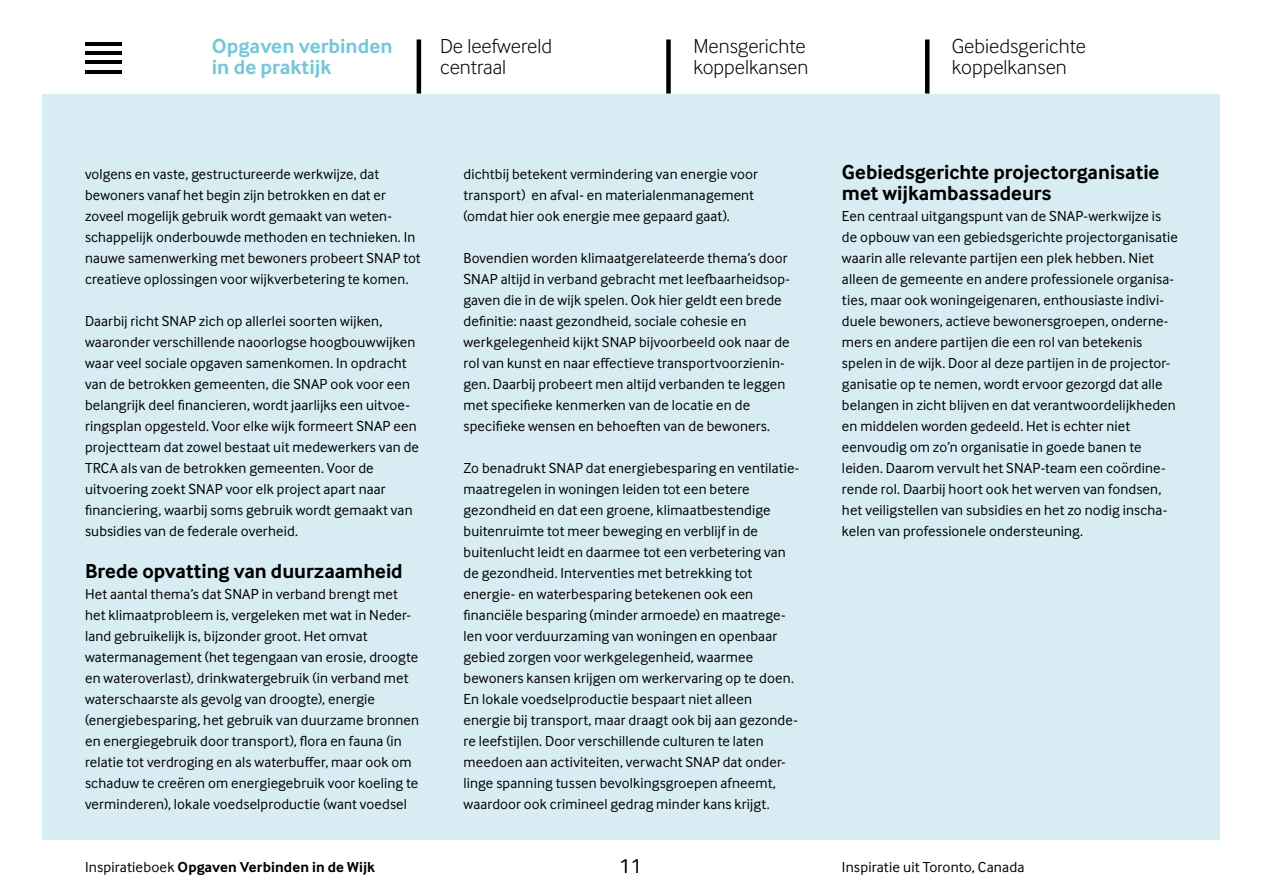
<style>
.page{position:relative;width:1263px;height:893px;background:#fff}
.page>*{position:absolute;margin:0;border:0;box-sizing:border-box;transform-origin:0 0}
.t1{font:700 21px/21px "Inter Face";letter-spacing:-.005em;color:#000}
.t2{font:300 21px/21px "Inter Face";color:#000}
.t3{font:700 21px/21px "Inter Face";color:#76c8d8}
.t4{font:21px "Inter Face";color:#000}
.t5{font:15px/21px "Inter Face";letter-spacing:.01em;color:#000}
.t6{font:700 15px "Inter Face";letter-spacing:.005em;color:#000}
.s1{font-weight:400}
</style>
<div class="page">
<div style="left:43px;top:94px;width:1177px;height:746px;background:#d7edf3"></div>
<hr style="left:85px;top:42px;width:37px;height:4px;background:#000">
<hr style="left:85px;top:51px;width:37px;height:4px;background:#000">
<hr style="left:85px;top:61px;width:37px;height:3px;background:#000">
<hr style="left:85px;top:70px;width:37px;height:4px;background:#000">
<hr style="left:925px;top:40px;width:4px;height:54px;background:#000">
<div style="left:666px;top:40px;width:5px;height:54px;background:#000"></div>
<hr style="left:417px;top:40px;width:4px;height:54px;background:#000">
<h1 class="t3" style="left:212px;top:35px;width:182px">Opgaven verbinden in de praktijk</h1>
<h1 class="t2" style="left:440px;top:35px;width:113px">De leefwereld centraal</h1>
<h1 class="t2" style="left:693px;top:35px;width:116px">Mensgerichte koppelkansen</h1>
<h1 class="t2" style="left:952px;top:35px;width:135px">Gebiedsgerichte koppelkansen</h1>
<p class="t5" style="left:85px;top:163px;width:337px">volgens en vaste, gestructureerde werkwijze, dat bewoners vanaf het begin zijn betrokken en dat er zoveel mogelijk gebruik wordt gemaakt van weten&shy;schappelijk onderbouwde methoden en technieken. In nauwe samenwerking met bewoners probeert SNAP tot creatieve oplossingen voor wijkverbetering te komen.</p>
<p class="t5" style="left:85px;top:310px;width:335px">Daarbij richt SNAP zich op allerlei soorten wijken, waaronder verschillende naoorlogse hoogbouwwijken waar veel sociale opgaven samenkomen. In opdracht van de betrokken gemeenten, die SNAP ook voor een belangrijk deel financieren, wordt jaarlijks een uitvoe&shy;ringsplan opgesteld. Voor elke wijk formeert SNAP een projectteam dat zowel bestaat uit medewerkers van de TRCA als van de betrokken gemeenten. Voor de uitvoering zoekt SNAP voor elk project apart naar financiering, waarbij soms gebruik wordt gemaakt van subsidies van de federale overheid.</p>
<h1 class="t1" style="left:85px;top:560px;width:319px">Brede opvatting van duurzaamheid</h1>
<p class="t5" style="left:85px;top:583px;width:336px">Het aantal thema’s dat SNAP in verband brengt met het klimaatprobleem is, vergeleken met wat in Neder&shy;land gebruikelijk is, bijzonder groot. Het omvat watermanagement (het tegengaan van erosie, droogte en wateroverlast), drinkwatergebruik (in verband met waterschaarste als gevolg van droogte), energie (energiebesparing, het gebruik van duurzame bronnen en energiegebruik door transport), flora en fauna (in relatie tot verdroging en als waterbuffer, maar ook om schaduw te creëren om energiegebruik voor koeling te verminderen), lokale voedselproductie (want voedsel</p>
<p class="t5" style="left:463px;top:163px;width:296px">dichtbij betekent vermindering van energie voor transport) en afval- en materialenmanagement (omdat hier ook energie mee gepaard gaat).</p>
<p class="t5" style="left:463px;top:247px;width:328px">Bovendien worden klimaatgerelateerde thema’s door SNAP altijd in verband gebracht met leefbaarheidsop&shy;gaven die in de wijk spelen. Ook hier geldt een brede definitie: naast gezondheid, sociale cohesie en werkgelegenheid kijkt SNAP bijvoorbeeld ook naar de rol van kunst en naar effectieve transportvoorzienin&shy;gen. Daarbij probeert men altijd verbanden te leggen met specifieke kenmerken van de locatie en de specifieke wensen en behoeften van de bewoners.</p>
<p class="t5" style="left:463px;top:457px;width:337px">Zo benadrukt SNAP dat energiebesparing en ventilatie&shy;maatregelen in woningen leiden tot een betere gezondheid en dat een groene, klimaatbestendige buitenruimte tot meer beweging en verblijf in de buitenlucht leidt en daarmee tot een verbetering van de gezondheid. Interventies met betrekking tot energie- en waterbesparing betekenen ook een financiële besparing (minder armoede) en maatrege&shy;len voor verduurzaming van woningen en openbaar gebied zorgen voor werkgelegenheid, waarmee bewoners kansen krijgen om werkervaring op te doen.<br>En lokale voedselproductie bespaart niet alleen energie bij transport, maar draagt ook bij aan gezonde&shy;re leefstijlen. Door verschillende culturen te laten meedoen aan activiteiten, verwacht SNAP dat onder&shy;linge spanning tussen bevolkingsgroepen afneemt, waardoor ook crimineel gedrag minder kans krijgt.</p>
<h1 class="t1" style="left:842px;top:161px;width:319px">Gebiedsgerichte projectorganisatie met wijkambassadeurs</h1>
<p class="t5" style="left:842px;top:205px;width:337px">Een centraal uitgangspunt van de SNAP-werkwijze is de opbouw van een gebiedsgerichte projectorganisatie waarin alle relevante partijen een plek hebben. Niet alleen de gemeente en andere professionele organisa&shy;ties, maar ook woningeigenaren, enthousiaste indivi&shy;duele bewoners, actieve bewonersgroepen, onderne&shy;mers en andere partijen die een rol van betekenis spelen in de wijk. Door al deze partijen in de projector&shy;ganisatie op te nemen, wordt ervoor gezorgd dat alle belangen in zicht blijven en dat verantwoordelijkheden en middelen worden gedeeld. Het is echter niet eenvoudig om zo’n organisatie in goede banen te leiden. Daarom vervult het SNAP-team een coördine&shy;rende rol. Daarbij hoort ook het werven van fondsen, het veiligstellen van subsidies en het zo nodig inscha&shy;kelen van professionele ondersteuning.</p>
<p class="t6" style="left:85px;top:858px;width:291px"><span class="s1">Inspiratieboek</span> Opgaven Verbinden in de Wijk</p>
<h1 class="t4" style="left:619px;top:854px;width:24px">11</h1>
<p class="t5" style="left:842px;top:856px;width:184px">Inspiratie uit Toronto, Canada</p>
</div>
